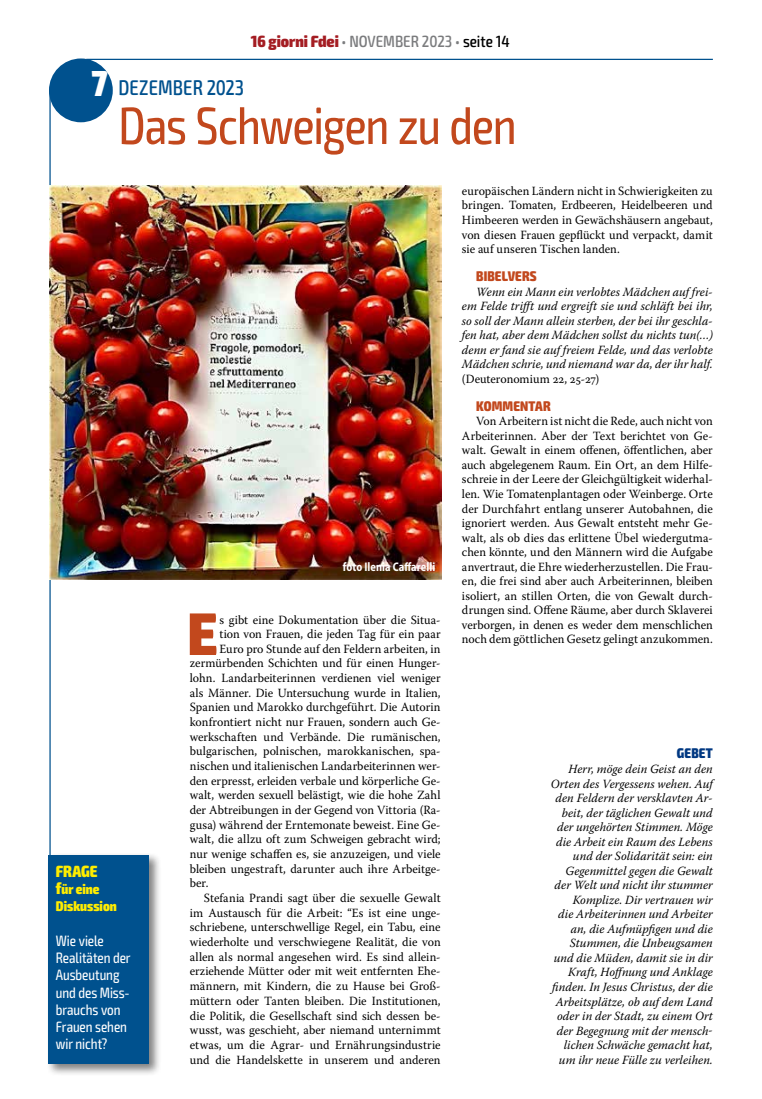
<style>
.page{position:relative;width:762px;height:1099px;background:#fff}
.page>*{position:absolute;margin:0;border:0;box-sizing:border-box;transform-origin:0 0}
.t1{font:900 57.62px "Glober";color:#c2481d;scale:.92 1}
.t2{font:condensed 52.5px "Exo 2";letter-spacing:-.02em;color:#c2481d;scale:.96 1}
.t3{font:500 condensed 21.25px "Exo 2";letter-spacing:.005em;color:#00518e;scale:.96 1}
.t4{font:500 condensed 16.25px "Exo 2";color:#7b7c7e}
.t5{font:900 condensed 16.25px "Exo 2";color:#ffed00;scale:.96 1}
.t6{font:condensed 15px/17.2px "Exo 2";letter-spacing:-.005em;color:#fff;scale:.96 1}
.t7{font:900 condensed 14px "Exo 2";letter-spacing:.01em;color:#c2481d;scale:.96 1}
.t8{font:900 condensed 14px/17.2px "Exo 2";letter-spacing:.005em;color:#ffed00;scale:.96 1}
.t9{font:900 condensed 14px "Exo 2";letter-spacing:.015em;color:#003882;scale:.96 1}
.t10{font:12.5px/14.5px "Warnock Pro";color:#000;text-align:justify;scale:.96 1}
.t11{font:italic 12.5px/14.5px "Warnock Pro";letter-spacing:.005em;color:#000;text-align:justify;scale:.96 1}
.t12{font:700 semi-condensed 12.5px "Myriad Pro";letter-spacing:.005em;color:#fff;scale:.89 1}
.s1{font-weight:900;color:#a41d23}
.s2{color:#000}
.s3{font-weight:900;font-size:36.25px;color:#fff}
.s4{font-size:16.25px}
</style>
<div class="page">
<div style="left:49px;top:58px;width:64px;height:64px;background:#00518e;border-radius:50%"></div>
<div style="left:46px;top:852px;width:115px;height:223px;background:#000;opacity:.5"></div>
<div style="left:49px;top:854px;width:100px;height:209px;background:#00518e"></div>
<hr style="left:49px;top:90px;width:2px;height:860px;background:#00518e">
<img style="left:49px;top:186px;width:392px;height:393px">
<hr style="left:86px;top:59px;width:627px;height:1px;background:#00518e">
<h3 class="t4" style="left:251px;top:32px;width:260px"><span class="s1">16 giorni Fdei</span> • NOVEMBER 2023 • <span class="s2">seite 14</span></h3>
<h3 class="t3" style="left:92px;top:75px;width:160px"><span class="s3">7</span> DEZEMBER 2023</h3>
<h2 class="t2" style="left:118px;top:95px;width:416px">Das Schweigen zu den</h2>
<h3 class="t5" style="left:56px;top:861px;width:45px">FRAGE</h3>
<p class="t8" style="left:56px;top:880px;width:65px"><span class="s4">f</span>ür eine<br>Diskussion</p>
<p class="t6" style="left:56px;top:932px;width:79px">Wie viele<br>Realitäten der<br>Ausbeutung und des Miss&shy;brauchs von<br>Frauen sehen wir nicht?</p>
<p class="t12" style="left:343px;top:559px;width:105px">foto Ilenia Caffarelli</p>
<h1 class="t1" style="left:187px;top:590px;width:34px">E</h1>
<p class="t10" style="left:219px;top:612px;width:232px">s gibt eine Dokumentation über die Situa-</p>
<p class="t10" style="left:219px;top:626px;width:232px">tion von Frauen, die jeden Tag für ein paar</p>
<p class="t10" style="left:219px;top:641px;width:232px">Euro pro Stunde auf den Feldern arbeiten, in</p>
<p class="t10" style="left:190px;top:655px;width:263px">zermürbenden Schichten und für einen Hunger-</p>
<p class="t10" style="left:190px;top:670px;width:263px">lohn. Landarbeiterinnen verdienen viel weniger</p>
<p class="t10" style="left:190px;top:685px;width:263px">als Männer. Die Untersuchung wurde in Italien,</p>
<p class="t10" style="left:190px;top:699px;width:263px">Spanien und Marokko durchgeführt. Die Autorin</p>
<p class="t10" style="left:190px;top:714px;width:263px">konfrontiert nicht nur Frauen, sondern auch Ge-</p>
<p class="t10" style="left:190px;top:729px;width:263px">werkschaften und Verbände. Die rumänischen,</p>
<p class="t10" style="left:190px;top:743px;width:263px">bulgarischen, polnischen, marokkanischen, spa-</p>
<p class="t10" style="left:190px;top:758px;width:263px">nischen und italienischen Landarbeiterinnen wer-</p>
<p class="t10" style="left:190px;top:773px;width:263px">den erpresst, erleiden verbale und körperliche Ge-</p>
<p class="t10" style="left:190px;top:787px;width:263px">walt, werden sexuell belästigt, wie die hohe Zahl</p>
<p class="t10" style="left:190px;top:802px;width:263px">der Abtreibungen in der Gegend von Vittoria (Ra-</p>
<p class="t10" style="left:190px;top:817px;width:263px">gusa) während der Erntemonate beweist. Eine Ge-</p>
<p class="t10" style="left:190px;top:831px;width:263px">walt, die allzu oft zum Schweigen gebracht wird;</p>
<p class="t10" style="left:190px;top:846px;width:263px">nur wenige schaffen es, sie anzuzeigen, und viele</p>
<p class="t10" style="left:190px;top:861px;width:263px">bleiben ungestraft, darunter auch ihre Arbeitge-</p>
<p class="t10" style="left:190px;top:875px;width:21px">ber.</p>
<p class="t10" style="left:204px;top:890px;width:248px">Stefania Prandi sagt über die sexuelle Gewalt</p>
<p class="t10" style="left:190px;top:905px;width:263px">im Austausch für die Arbeit: “Es ist eine unge-</p>
<p class="t10" style="left:190px;top:919px;width:263px">schriebene, unterschwellige Regel, ein Tabu, eine</p>
<p class="t10" style="left:190px;top:934px;width:263px">wiederholte und verschwiegene Realität, die von</p>
<p class="t10" style="left:190px;top:949px;width:263px">allen als normal angesehen wird. Es sind allein-</p>
<p class="t10" style="left:190px;top:963px;width:263px">erziehende Mütter oder mit weit entfernten Ehe-</p>
<p class="t10" style="left:190px;top:978px;width:263px">männern, mit Kindern, die zu Hause bei Groß-</p>
<p class="t10" style="left:190px;top:993px;width:263px">müttern oder Tanten bleiben. Die Institutionen,</p>
<p class="t10" style="left:190px;top:1007px;width:263px">die Politik, die Gesellschaft sind sich dessen be-</p>
<p class="t10" style="left:190px;top:1022px;width:263px">wusst, was geschieht, aber niemand unternimmt</p>
<p class="t10" style="left:190px;top:1037px;width:263px">etwas, um die Agrar- und Ernährungsindustrie</p>
<p class="t10" style="left:190px;top:1051px;width:263px">und die Handelskette in unserem und anderen</p>
<p class="t10" style="left:462px;top:183px;width:263px">europäischen Ländern nicht in Schwierigkeiten zu bringen. Tomaten, Erdbeeren, Heidelbeeren und Himbeeren werden in Gewächshäusern angebaut, von diesen Frauen gepflückt und verpackt, damit sie auf unseren Tischen landen.</p>
<p class="t7" style="left:476px;top:268px;width:65px">BIBELVERS</p>
<p class="t11" style="left:462px;top:284px;width:263px;text-indent:14px">Wenn ein Mann ein verlobtes Mädchen auf frei&shy;em Felde trifft und ergreift sie und schläft bei ihr, so soll der Mann allein sterben, der bei ihr geschla&shy;fen hat, aber dem Mädchen sollst du nichts tun(…) denn er fand sie auf freiem Felde, und das verlobte Mädchen schrie, und niemand war da, der ihr half.</p>
<p class="t10" style="left:462px;top:371px;width:145px">(Deuteronomium 22, 25-27)</p>
<p class="t7" style="left:476px;top:397px;width:79px">KOMMENTAR</p>
<p class="t10" style="left:462px;top:414px;width:263px;text-indent:14px">Von Arbeitern ist nicht die Rede, auch nicht von Arbeiterinnen. Aber der Text berichtet von Ge&shy;walt. Gewalt in einem offenen, öffentlichen, aber auch abgelegenem Raum. Ein Ort, an dem Hilfe&shy;schreie in der Leere der Gleichgültigkeit widerhal&shy;len. Wie Tomatenplantagen oder Weinberge. Orte der Durchfahrt entlang unserer Autobahnen, die ignoriert werden. Aus Gewalt entsteht mehr Ge&shy;walt, als ob dies das erlittene Übel wiedergutma&shy;chen könnte, und den Männern wird die Aufgabe anvertraut, die Ehre wiederherzustellen. Die Frau&shy;en, die frei sind aber auch Arbeiterinnen, bleiben isoliert, an stillen Orten, die von Gewalt durch&shy;drungen sind. Offene Räume, aber durch Sklaverei verborgen, in denen es weder dem menschlichen noch dem göttlichen Gesetz gelingt anzukommen.</p>
<p class="t9" style="left:677px;top:745px;width:39px">GEBET</p>
<p class="t11" style="left:551px;top:761px;width:170px;text-align:right">Herr, möge dein Geist an den<br>Orten des Vergessens wehen. Auf den Feldern der versklavten Ar&shy;beit, der täglichen Gewalt und der ungehörten Stimmen. Möge die Arbeit ein Raum des Lebens und der Solidarität sein: ein<br>Gegenmittel gegen die Gewalt der Welt und nicht ihr stummer<br>Komplize. Dir vertrauen wir<br>die Arbeiterinnen und Arbeiter an, die Aufmüpfigen und die<br>Stummen, die Unbeugsamen und die Müden, damit sie in dir<br>Kraft, Hoffnung und Anklage finden. In Jesus Christus, der die<br>Arbeitsplätze, ob auf dem Land oder in der Stadt, zu einem Ort der Begegnung mit der mensch&shy;lichen Schwäche gemacht hat, um ihr neue Fülle zu verleihen.</p>
</div>
